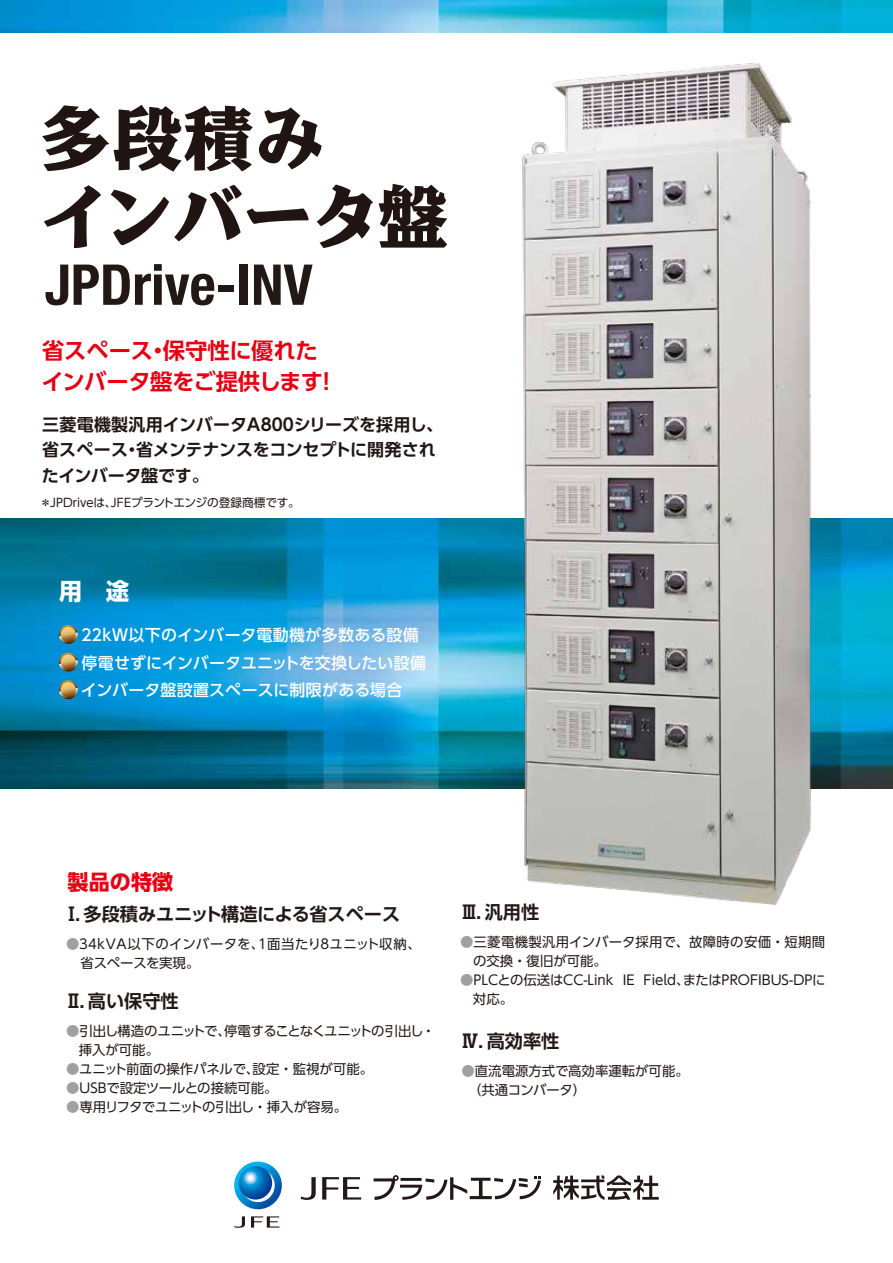
<style>
.page{position:relative;width:893px;height:1263px;background:#fff}
.page>*{position:absolute;margin:0;border:0;box-sizing:border-box;transform-origin:0 0}
.t1{font:71.25px/78.6px "Ro NOW Std MU";letter-spacing:-.025em;color:#201513}
.t2{font:700 condensed 56.4px "Helvetica Neue";color:#221815}
.t3{font:700 23.4px "UD Shin Go Pro";color:#fff}
.t4{font:700 22.35px/32px "UD Shin Go Pro De";letter-spacing:-.015em;color:#e60012}
.t5{font:700 21px "UD Shin Go Pro";letter-spacing:.005em;color:#e60012}
.t6{font:700 18.15px "UD Shin Go Pro De";color:#221815}
.t7{font:700 16.95px/25.5px "UD Shin Go Pro De";letter-spacing:-.01em;color:#201513}
.t8{font:500 15.9px/27.6px "UD Shin Go Pro";letter-spacing:.005em;color:#fff}
.t9{font:13.35px/19.2px "UD Shin Go Pro";color:#221815}
.t10{font:13.35px/19.2px "UD Shin Go Pro";letter-spacing:.02em;color:#221815}
.t11{font:13.35px/19.2px "UD Shin Go Pro";letter-spacing:-.05em;color:#221815}
.t12{font:13.35px "UD Shin Go Pro";letter-spacing:-.02em;color:#221815}
.t13{font:13.35px "UD Shin Go Pro";letter-spacing:-.025em;color:#221815}
.t14{font:11.7px "UD Shin Go Pro";letter-spacing:-.085em;color:#221815}
.s1{color:#9fa0a0}
</style>
<div class="page">
<img style="left:0;top:519px;width:893px;height:269px">
<img style="left:0;top:0;width:893px;height:32px">
<img style="left:465px;top:62px;width:417px;height:843px">
<svg style="left:59px;top:625px;width:19px;height:19px"></svg>
<svg style="left:61px;top:627px;width:15px;height:15px"></svg>
<svg style="left:59px;top:653px;width:19px;height:18px"></svg>
<svg style="left:61px;top:654px;width:15px;height:16px"></svg>
<svg style="left:59px;top:680px;width:19px;height:19px"></svg>
<svg style="left:61px;top:682px;width:15px;height:15px"></svg>
<svg style="left:234px;top:1216px;width:11px;height:12px"></svg>
<svg style="left:251px;top:1216px;width:28px;height:11px"></svg>
<svg style="left:234px;top:1161px;width:48px;height:48px"></svg>
<svg style="left:239px;top:1166px;width:33px;height:33px"></svg>
<svg style="left:553px;top:1175px;width:106px;height:25px"></svg>
<svg style="left:301px;top:1177px;width:15px;height:23px"></svg>
<svg style="left:322px;top:1177px;width:39px;height:22px"></svg>
<svg style="left:374px;top:1175px;width:167px;height:25px"></svg>
<h1 class="t1" style="left:40px;top:102px;width:411px">多段積み<br>インバータ盤</h1>
<h2 class="t2" style="left:45px;top:238px;width:270px">JPDrive-INV</h2>
<h3 class="t4" style="left:41px;top:333px;width:298px">省スペース・保守性に優れたインバータ盤をご提供します！</h3>
<p class="t7" style="left:42px;top:411px;width:403px">三菱電機製汎用インバータＡ８００シリーズを採用し、省スペース・省メンテナンスをコンセプトに開発されたインバータ盤です。</p>
<p class="t14" style="left:40px;top:493px;width:262px">＊ＪＰＤｒｉｖｅは、ＪＦＥプラントエンジの登録商標です。</p>
<h3 class="t3" style="left:59px;top:572px;width:72px">用　途</h3>
<p class="t8" style="left:78px;top:621px;width:349px">２２ｋＷ以下のインバータ電動機が多数ある設備停電せずにインバータユニットを交換したい設備インバータ盤設置スペースに制限がある場合</p>
<h3 class="t5" style="left:68px;top:865px;width:107px">製品の特徴</h3>
<h3 class="t6" style="left:62px;top:899px;width:339px">Ⅰ．多段積みユニット構造による省スペース</h3>
<p class="t9" style="left:81px;top:934px;width:342px;text-indent:-15px"><span class="s1">●</span>３４ｋＶＡ以下のインバータを、１面当たり８ユニット収納、省スペースを実現。</p>
<h3 class="t6" style="left:64px;top:987px;width:116px">Ⅱ．高い保守性</h3>
<p class="t11" style="left:79px;top:1021px;width:358px;text-indent:-13px"><span class="s1">●</span>引出し構造のユニットで、停電することなくユニットの引出し・挿入が可能。</p>
<p class="t9" style="left:66px;top:1059px;width:309px"><span class="s1">●</span>ユニット前面の操作パネルで、設定・監視が可能。</p>
<p class="t13" style="left:66px;top:1077px;width:213px"><span class="s1">●</span>ＵＳＢで設定ツールとの接続可能。</p>
<p class="t12" style="left:66px;top:1096px;width:283px"><span class="s1">●</span>専用リフタでユニットの引出し・挿入が容易。</p>
<h3 class="t6" style="left:460px;top:897px;width:81px">Ⅲ．汎用性</h3>
<p class="t10" style="left:473px;top:932px;width:354px;text-indent:-13px"><span class="s1">●</span>三菱電機製汎用インバータ採用で、故障時の安価・短期間の交換・復旧が可能。</p>
<p class="t9" style="left:473px;top:970px;width:354px;text-indent:-13px"><span class="s1">●</span>ＰＬＣとの伝送はCC-Link IE Field、またはPROFIBUS-DPに対応。</p>
<h3 class="t6" style="left:461px;top:1026px;width:100px">Ⅳ．高効率性</h3>
<p class="t9" style="left:468px;top:1061px;width:222px;text-indent:-7px"><span class="s1">●</span>直流電源方式で高効率運転が可能。（共通コンバータ）</p>
</div>
